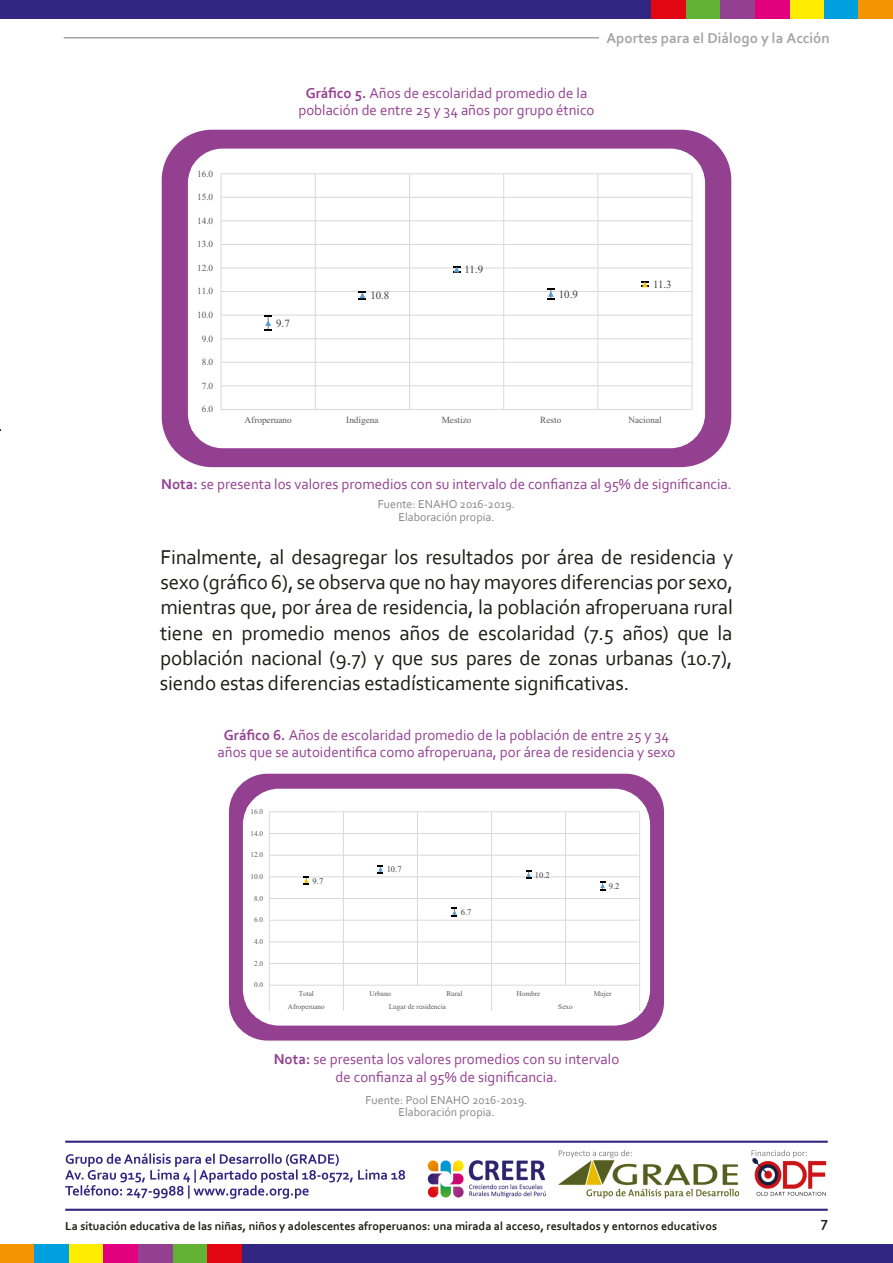
<style>
.page{position:relative;width:893px;height:1263px;background:#fff}
.page>*{position:absolute;margin:0;border:0;box-sizing:border-box;transform-origin:0 0}
.t1{font:21px/25.2px "Corbel";letter-spacing:-.01em;color:#1d1d1b;text-align:justify}
.t2{font:15px/17.4px "Corbel";color:#934091;text-align:center}
.t3{font:700 15px "Corbel";color:#a5a5a6}
.t4{font:700 15px "Corbel";color:#1d1d1b}
.t5{font:700 12px "Corbel";color:#1d1d1b}
.t6{font:12px/12.6px "Corbel";color:#878787;text-align:center}
.t7{font:10.8px "Times New Roman";letter-spacing:-.02em;color:#404040}
.t8{font:9.3px "Times New Roman";color:#595959}
.t9{font:8.55px "Times New Roman";color:#404040}
.t10{font:7.35px "Times New Roman";color:#595959}
.s1{font-weight:700}
</style>
<div class="page">
<div style="left:0;top:1245px;width:34px;height:18px;background:#f49500"></div>
<div style="left:34px;top:1245px;width:35px;height:18px;background:#00a0df"></div>
<div style="left:69px;top:1245px;width:35px;height:18px;background:#ffed00"></div>
<div style="left:104px;top:1245px;width:34px;height:18px;background:#e2007e"></div>
<div style="left:138px;top:1245px;width:35px;height:18px;background:#934091"></div>
<div style="left:173px;top:1245px;width:34px;height:18px;background:#61b235"></div>
<div style="left:207px;top:1245px;width:35px;height:18px;background:#e30613"></div>
<div style="left:242px;top:1245px;width:650px;height:18px;background:#312783"></div>
<hr style="left:65px;top:1141px;width:762px;height:2px;background:#312783">
<hr style="left:65px;top:1209px;width:762px;height:2px;background:#312783">
<svg style="left:65px;top:1153px;width:340px;height:46px"></svg>
<img style="left:427px;top:1158px;width:400px;height:41px">
<svg style="left:558px;top:1150px;width:73px;height:8px"></svg>
<svg style="left:751px;top:1150px;width:54px;height:8px"></svg>
<img style="left:558px;top:1160px;width:180px;height:38px">
<div style="left:823px;top:0;width:35px;height:19px;background:#00a0df"></div>
<div style="left:789px;top:0;width:34px;height:19px;background:#ffed00"></div>
<div style="left:754px;top:0;width:35px;height:19px;background:#e2007e"></div>
<div style="left:720px;top:0;width:34px;height:19px;background:#934091"></div>
<div style="left:685px;top:0;width:35px;height:19px;background:#61b235"></div>
<div style="left:650px;top:0;width:35px;height:19px;background:#e30613"></div>
<div style="left:0;top:0;width:650px;height:19px;background:#312783"></div>
<hr style="left:64px;top:37px;width:535px;height:1px;background:#a5a5a6">
<div style="left:858px;top:0;width:34px;height:18px;background:#f49500"></div>
<div style="left:229px;top:774px;width:435px;height:267px;background:#934091;border-radius:39px"></div>
<svg style="left:243px;top:789px;width:407px;height:237px;background:#f4edf4"></svg>
<div style="left:246px;top:805px;width:400px;height:209px;background:#fff"></div>
<svg style="left:269px;top:811px;width:371px;height:174px;background:#fcfcfc"></svg>
<hr style="left:269px;top:985px;width:370px;height:1px;background:#d9d9d9">
<svg style="left:639px;top:985px;width:1px;height:26px"></svg>
<svg style="left:491px;top:986px;width:1px;height:25px"></svg>
<svg style="left:343px;top:986px;width:1px;height:25px"></svg>
<svg style="left:269px;top:986px;width:1px;height:25px"></svg>
<svg style="left:303px;top:877px;width:6px;height:7px"></svg>
<svg style="left:377px;top:865px;width:6px;height:8px"></svg>
<svg style="left:451px;top:908px;width:6px;height:9px"></svg>
<svg style="left:525px;top:871px;width:6px;height:8px"></svg>
<svg style="left:599px;top:881px;width:6px;height:9px"></svg>
<div style="left:162px;top:130px;width:569px;height:337px;background:#934091;border-radius:50px"></div>
<div style="left:188px;top:149px;width:517px;height:299px;background:#fff"></div>
<div style="left:192px;top:164px;width:509px;height:267px;background:#fff"></div>
<svg style="left:220px;top:173px;width:472px;height:237px;background:#fcfcfc"></svg>
<hr style="left:221px;top:409px;width:471px;height:1px;background:#d9d9d9">
<svg style="left:264px;top:315px;width:8px;height:16px"></svg>
<svg style="left:358px;top:291px;width:8px;height:8px"></svg>
<svg style="left:453px;top:266px;width:7px;height:7px"></svg>
<svg style="left:547px;top:288px;width:7px;height:11px"></svg>
<svg style="left:641px;top:281px;width:7px;height:6px"></svg>
<p class="t8" style="left:197px;top:167px;width:18px">16.0</p>
<p class="t8" style="left:197px;top:191px;width:18px">15.0</p>
<p class="t8" style="left:197px;top:214px;width:18px">14.0</p>
<p class="t8" style="left:197px;top:238px;width:18px">13.0</p>
<p class="t8" style="left:197px;top:261px;width:18px">12.0</p>
<p class="t8" style="left:197px;top:285px;width:18px">11.0</p>
<p class="t8" style="left:197px;top:308px;width:18px">10.0</p>
<p class="t8" style="left:202px;top:332px;width:13px">9.0</p>
<p class="t8" style="left:202px;top:356px;width:13px">8.0</p>
<p class="t8" style="left:202px;top:379px;width:13px">7.0</p>
<p class="t8" style="left:202px;top:403px;width:13px">6.0</p>
<p class="t3" style="left:606px;top:29px;width:225px">Aportes para el Diálogo y la Acción</p>
<p class="t2" style="left:298px;top:84px;width:297px"><span class="s1">Gráfico 5.</span> Años de escolaridad promedio de la población de entre 25 y 34 años por grupo étnico</p>
<p class="t7" style="left:276px;top:316px;width:15px">9.7</p>
<p class="t7" style="left:370px;top:288px;width:21px">10.8</p>
<p class="t7" style="left:464px;top:262px;width:20px">11.9</p>
<p class="t7" style="left:558px;top:287px;width:21px">10.9</p>
<p class="t7" style="left:653px;top:277px;width:20px">11.3</p>
<p class="t8" style="left:244px;top:413px;width:49px">Afroperuano</p>
<p class="t8" style="left:346px;top:413px;width:34px">Indígena</p>
<p class="t8" style="left:441px;top:413px;width:31px">Mestizo</p>
<p class="t8" style="left:540px;top:413px;width:23px">Resto</p>
<p class="t8" style="left:628px;top:413px;width:35px">Nacional</p>
<p class="t2" style="left:161px;top:475px;width:572px"><span class="s1">Nota:</span> se presenta los valores promedios con su intervalo de confianza al 95% de significancia.</p>
<p class="t6" style="left:378px;top:498px;width:139px">Fuente: ENAHO 2016-2019.<br>Elaboración propia.</p>
<p class="t1" style="left:160px;top:544px;width:574px">Finalmente, al desagregar los resultados por área de residencia y sexo (gráfico 6), se observa que no hay mayores diferencias por sexo, mientras que, por área de residencia, la población afroperuana rural tiene en promedio menos años de escolaridad (7.5 años) que la población nacional (9.7) y que sus pares de zonas urbanas (10.7), siendo estas diferencias estadísticamente significativas.</p>
<p class="t2" style="left:217px;top:726px;width:459px"><span class="s1">Gráfico 6.</span> Años de escolaridad promedio de la población de entre 25 y 34 años que se autoidentifica como afroperuana, por área de residencia y sexo</p>
<p class="t10" style="left:250px;top:806px;width:14px">16.0</p>
<p class="t10" style="left:250px;top:828px;width:14px">14.0</p>
<p class="t10" style="left:250px;top:850px;width:14px">12.0</p>
<p class="t10" style="left:250px;top:871px;width:14px">10.0</p>
<p class="t10" style="left:254px;top:893px;width:11px">8.0</p>
<p class="t10" style="left:254px;top:915px;width:11px">6.0</p>
<p class="t10" style="left:254px;top:936px;width:11px">4.0</p>
<p class="t10" style="left:254px;top:958px;width:11px">2.0</p>
<p class="t10" style="left:254px;top:980px;width:11px">0.0</p>
<p class="t9" style="left:312px;top:875px;width:12px">9.7</p>
<p class="t9" style="left:386px;top:863px;width:16px">10.7</p>
<p class="t9" style="left:460px;top:907px;width:12px">6.7</p>
<p class="t9" style="left:535px;top:869px;width:16px">10.2</p>
<p class="t9" style="left:609px;top:880px;width:12px">9.2</p>
<p class="t10" style="left:299px;top:988px;width:17px">Total</p>
<p class="t10" style="left:369px;top:988px;width:23px">Urbano</p>
<p class="t10" style="left:446px;top:988px;width:18px">Rural</p>
<p class="t10" style="left:516px;top:988px;width:25px">Hombre</p>
<p class="t10" style="left:593px;top:988px;width:19px">Mujer</p>
<p class="t10" style="left:288px;top:1001px;width:39px">Afroperuano</p>
<p class="t10" style="left:389px;top:1001px;width:59px">Lugar de residencia</p>
<p class="t10" style="left:558px;top:1001px;width:16px">Sexo</p>
<p class="t2" style="left:274px;top:1050px;width:347px"><span class="s1">Nota:</span> se presenta los valores promedios con su intervalo de confianza al 95% de significancia.</p>
<p class="t6" style="left:365px;top:1093px;width:163px">Fuente: Pool ENAHO 2016-2019.<br>Elaboración propia.</p>
<p class="t5" style="left:65px;top:1218px;width:653px">La situación educativa de las niñas, niños y adolescentes afroperuanos: una mirada al acceso, resultados y entornos educativos</p>
<p class="t4" style="left:820px;top:1213px;width:9px">7</p>
</div>
